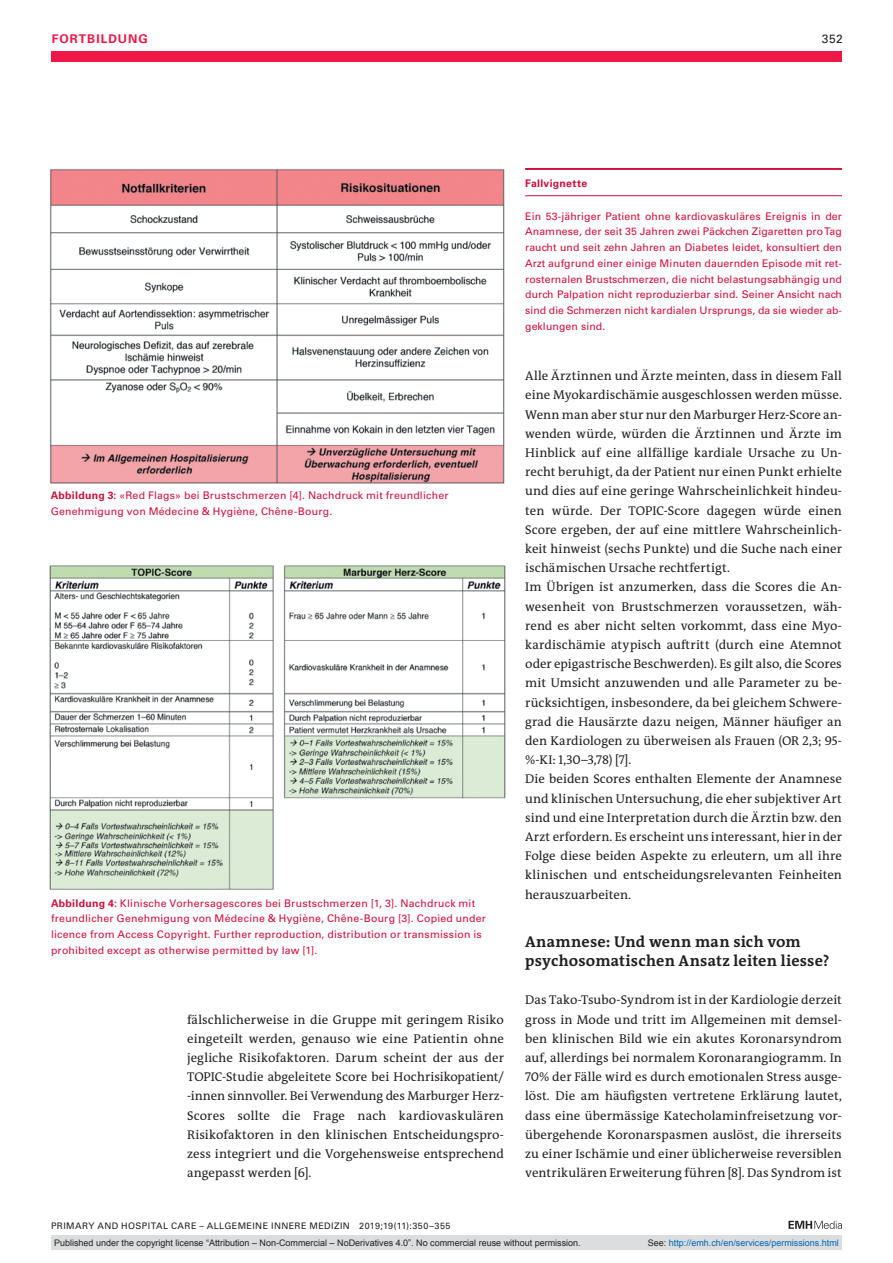
<style>
.page{position:relative;width:893px;height:1263px;background:#fff}
.page>*{position:absolute;margin:0;border:0;box-sizing:border-box;transform-origin:0 0}
.t1{font:700 15.75px/19.2px "The Antiqua B W7";letter-spacing:.01em;color:#231f20}
.t2{font:12.75px/19.2px "The Antiqua B W5 Plain";letter-spacing:.005em;color:#231f20;text-align:justify}
.t3{font:700 12px "Univers LT Std";color:#ed1845}
.t4{font:12px "Univers LT Std";color:#231f20}
.t5{font:10.5px/15.8px "Univers LT Std";letter-spacing:.02em;color:#cd0f3b}
.t6{font:700 10.5px "Univers LT Std";letter-spacing:.025em;color:#cd0f3b}
.t7{font:9px "Arial";color:#231f20}
.t8{font:9px "Univers LT Std";letter-spacing:.05em;color:#231f20}
.t9{font:9px "Arial";color:#0166b3}
.s1{font-weight:700}
.s2{color:#231f20}
</style>
<div class="page">
<div style="left:51px;top:51px;width:791px;height:11px;background:#ed1845"></div>
<svg style="left:788px;top:1221px;width:54px;height:8px"></svg>
<hr style="left:525px;top:168px;width:317px;height:2px;background:#cd0f3b">
<hr style="left:525px;top:195px;width:317px;height:1px;background:#cd0f3b">
<img style="left:49px;top:565px;width:457px;height:325px">
<img style="left:49px;top:169px;width:456px;height:315px">
<div style="left:51px;top:1235px;width:791px;height:15px;background:#dcdddf"></div>
<p class="t3" style="left:52px;top:31px;width:18px">Fortbildung</p>
<p class="t4" style="left:822px;top:31px;width:23px">352</p>
<p class="t5" style="left:51px;top:487px;width:399px"><span class="s1">Abbildung 3:</span> «Red Flags» bei Brustschmerzen [4]. Nachdruck mit freundlicher<br>Genehmigung von Médecine &amp; Hygiène, Chêne-Bourg.</p>
<p class="t5" style="left:51px;top:895px;width:436px"><span class="s1">Abbildung 4:</span> Klinische Vorhersagescores bei Brustschmerzen [1, 3]. Nachdruck mit freundlicher Genehmigung von Médecine &amp; Hygiène, Chêne-Bourg [3]. Copied under licence from Access Copyright. Further reproduction, distribution or transmission is prohibited except as otherwise permitted by law [1].</p>
<p class="t2" style="left:187px;top:1010px;width:318px">fälschlicherweise in die Gruppe mit geringem Risiko eingeteilt werden, genauso wie eine Patientin ohne jegliche Risikofaktoren. Darum scheint der aus der TOPIC-Studie abgeleitete Score bei Hochrisikopatient/ -innen sinnvoller. Bei Verwendung des Marburger Herz-Scores sollte die Frage nach kardiovaskulären Risikofaktoren in den klinischen Entscheidungspro&shy;zess integriert und die Vorgehensweise entsprechend angepasst werden [6].</p>
<p class="t8" style="left:51px;top:1220px;width:401px">PRIMARY AND HOSPITAL CARE – ALLGEMEINE INNERE MEDIZIN 2019;19(11):350–355</p>
<p class="t6" style="left:525px;top:177px;width:64px">Fallvignette</p>
<p class="t5" style="left:525px;top:208px;width:318px;text-align:justify">Ein 53-jähriger Patient ohne kardiovaskuläres Ereignis in der Anamnese, der seit 35 Jahren zwei Päckchen Zigaretten pro Tag raucht und seit zehn Jahren an Diabetes leidet, konsultiert den Arzt aufgrund einer einige Minuten dauernden Episode mit ret&shy;rosternalen Brustschmerzen, die nicht belastungsabhängig und durch Palpation nicht reproduzierbar sind. Seiner Ansicht nach sind die Schmerzen nicht kardialen Ursprungs, da sie wieder ab&shy;geklungen sind.</p>
<p class="t2" style="left:525px;top:366px;width:318px;text-align:left">Alle Ärztinnen und Ärzte meinten, dass in diesem Fall eine Myokardischämie ausgeschlossen werden müsse.<br>Wenn man aber stur nur den Marburger Herz-Score an&shy;wenden würde, würden die Ärztinnen und Ärzte im Hinblick auf eine allfällige kardiale Ursache zu Un&shy;recht beruhigt, da der Patient nur einen Punkt erhielte und dies auf eine geringe Wahrscheinlichkeit hindeu&shy;ten würde. Der TOPIC-Score dagegen würde einen Score ergeben, der auf eine mittlere Wahrscheinlich&shy;keit hinweist (sechs Punkte) und die Suche nach einer ischämischen Ursache rechtfertigt.<br>Im Übrigen ist anzumerken, dass die Scores die An&shy;wesenheit von Brustschmerzen voraussetzen, wäh&shy;rend es aber nicht selten vorkommt, dass eine Myo&shy;kardischämie atypisch auftritt (durch eine Atemnot oder epigastrische Beschwerden). Es gilt also, die Scores mit Umsicht anzuwenden und alle Parameter zu be&shy;rücksichtigen, insbesondere, da bei gleichem Schwere&shy;grad die Hausärzte dazu neigen, Männer häufiger an den Kardiologen zu überweisen als Frauen (OR 2,3; 95- %-KI: 1,30–3,78) [7].<br>Die beiden Scores enthalten Elemente der Anamnese und klinischen Untersuchung, die eher subjektiver Art sind und eine Interpretation durch die Ärztin bzw. den Arzt erfordern. Es erscheint uns interessant, hier in der Folge diese beiden Aspekte zu erleutern, um all ihre klinischen und entscheidungsrelevanten Feinheiten herauszuarbeiten.</p>
<p class="t1" style="left:525px;top:933px;width:306px">Anamnese: Und wenn man sich vom psychosomatischen Ansatz leiten liesse?</p>
<p class="t2" style="left:525px;top:990px;width:318px">Das Tako-Tsubo-Syndrom ist in der Kardiologie derzeit gross in Mode und tritt im Allgemeinen mit demsel&shy;ben klinischen Bild wie ein akutes Koronarsyndrom auf, allerdings bei normalem Koronarangiogramm. In 70% der Fälle wird es durch emotionalen Stress ausge&shy;löst. Die am häufigsten vertretene Erklärung lautet, dass eine übermässige Katecholaminfreisetzung vor&shy;übergehende Koronarspasmen auslöst, die ihrerseits zu einer Ischämie und einer üblicherweise reversiblen ventrikulären Erweiterung führen [8]. Das Syndrom ist</p>
<p class="t7" style="left:54px;top:1237px;width:528px">Published under the copyright license “Attribution – Non-Commercial – NoDerivatives 4.0”. No commercial reuse without permission.</p>
<p class="t9" style="left:648px;top:1237px;width:193px"><span class="s2">See:</span> http://emh.ch/en/services/permissions.html</p>
</div>
